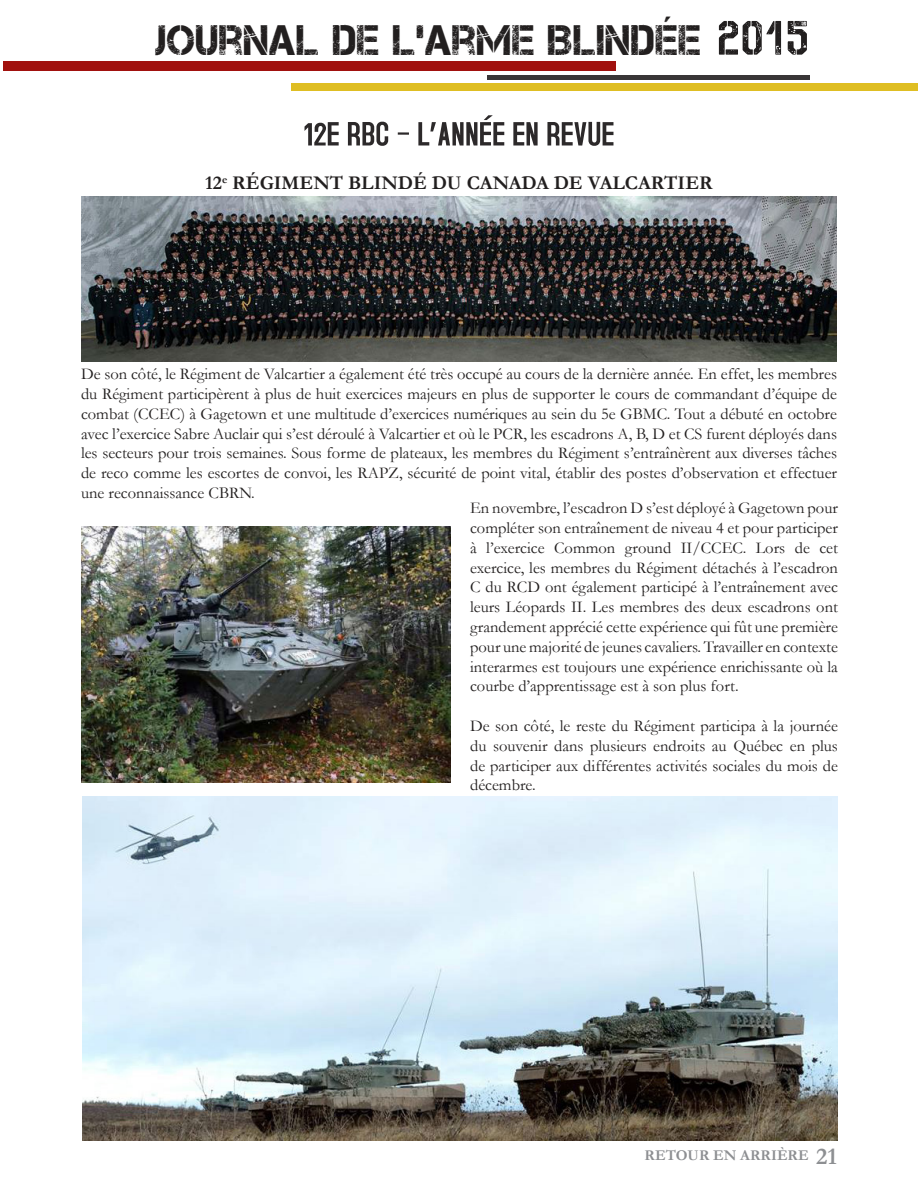
<style>
.page{position:relative;width:918px;height:1188px;background:#fff}
.page>*{position:absolute;margin:0;border:0;box-sizing:border-box;transform-origin:0 0}
.t1{font:42.6px "Captureit";letter-spacing:.02em;color:#221f1f;scale:.95 1}
.t2{font:700 19.5px "Garamond";color:#221f1f}
.t3{font:16.5px/19.8px "Garamond";color:#221f1f;text-align:justify}
.t4{font:700 15px "Garamond";color:#8d8f92}
.s1{font-family:"No Safety Zone";font-size:47.25px}
.s2{font-size:24px}
</style>
<div class="page">
<div style="left:292px;top:84px;width:626px;height:7px;background:#dfbe23"></div>
<div style="left:3px;top:61px;width:613px;height:10px;background:#a1110e"></div>
<hr style="left:487px;top:75px;width:322px;height:4px;background:#393637">
<svg style="left:305px;top:115px;width:308px;height:31px"></svg>
<img style="left:81px;top:197px;width:756px;height:164px">
<img style="left:81px;top:527px;width:369px;height:256px">
<img style="left:83px;top:797px;width:754px;height:343px">
<h1 class="t1" style="left:156px;top:15px;width:689px">JOURNAL DE L’ARME BLINDÉE <span class="s1">2015</span></h1>
<p class="t2" style="left:205px;top:176px;width:509px">12<sup>e</sup> RÉGIMENT BLINDÉ DU CANADA DE VALCARTIER</p>
<p class="t3" style="left:81px;top:364px;width:758px">De son côté, le Régiment de Valcartier a également été très occupé au cours de la dernière année. En effet, les membres du Régiment participèrent à plus de huit exercices majeurs en plus de supporter le cours de commandant d’équipe de combat (CCEC) à Gagetown et une multitude d’exercices numériques au sein du 5e GBMC. Tout a débuté en octobre avec l’exercice Sabre Auclair qui s’est déroulé à Valcartier et où le PCR, les escadrons A, B, D et CS furent déployés dans les secteurs pour trois semaines. Sous forme de plateaux, les membres du Régiment s’entraînèrent aux diverses tâches de reco comme les escortes de convoi, les RAPZ, sécurité de point vital, établir des postes d’observation et effectuer une reconnaissance CBRN.</p>
<p class="t3" style="left:470px;top:498px;width:369px">En novembre, l’escadron D s’est déployé à Gagetown pour compléter son entraînement de niveau 4 et pour participer à l’exercice Common ground II/CCEC. Lors de cet exercice, les membres du Régiment détachés à l’escadron C du RCD ont également participé à l’entraînement avec leurs Léopards II. Les membres des deux escadrons ont grandement apprécié cette expérience qui fût une première pour une majorité de jeunes cavaliers. Travailler en contexte interarmes est toujours une expérience enrichissante où la courbe d’apprentissage est à son plus fort.</p>
<p class="t3" style="left:470px;top:716px;width:369px">De son côté, le reste du Régiment participa à la journée du souvenir dans plusieurs endroits au Québec en plus de participer aux différentes activités sociales du mois de décembre.</p>
<p class="t4" style="left:645px;top:1150px;width:194px">RETOUR EN ARRIÈRE <span class="s2">21</span></p>
</div>
